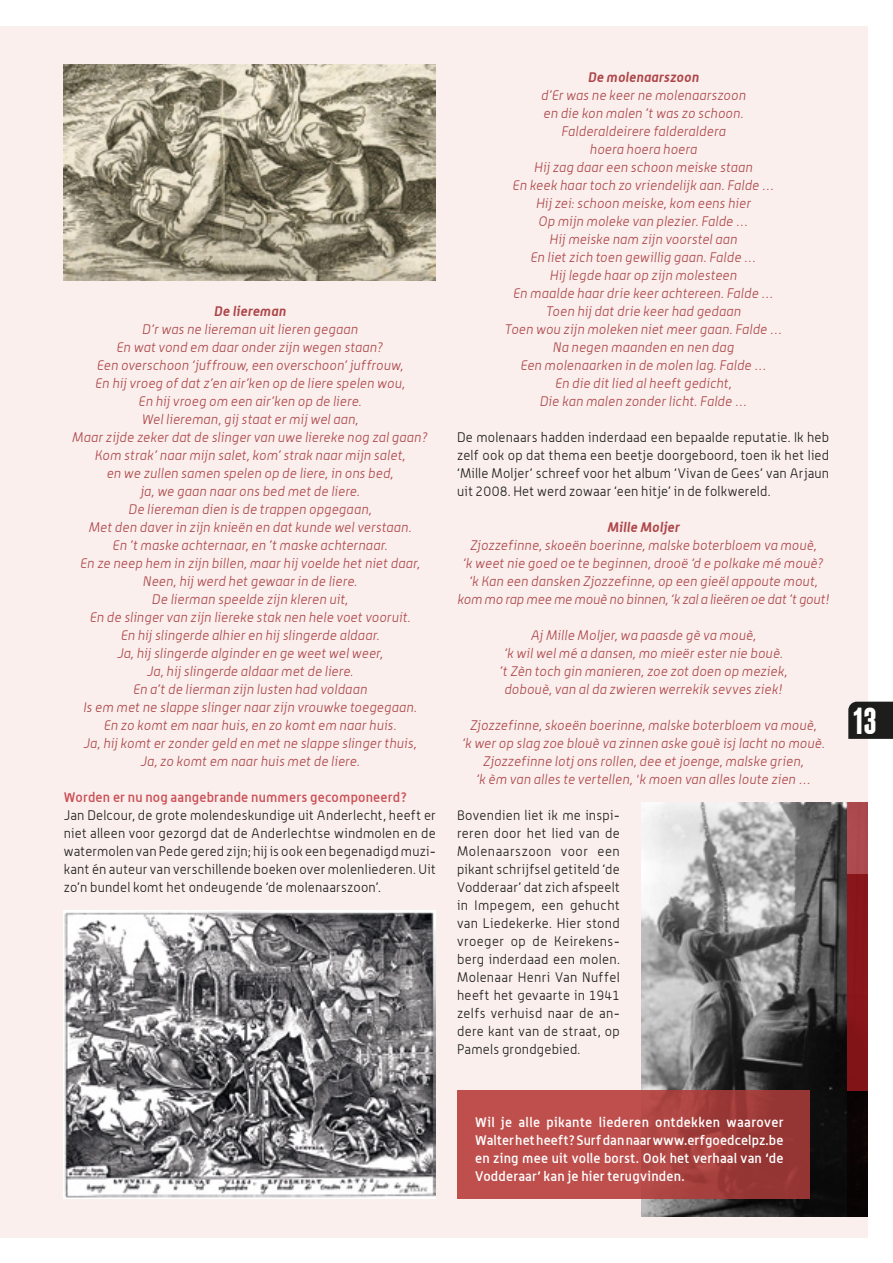
<style>
.page{position:relative;width:893px;height:1263px;background:#fff}
.page>*{position:absolute;margin:0;border:0;box-sizing:border-box;transform-origin:0 0}
.t1{font:700 37.5px "Franchise";color:#fff}
.t2{font:italic 300 13.5px/18px "Alwyn";letter-spacing:.015em;color:#ad4548;text-align:center}
.t3{font:300 13.5px/18px "Alwyn";letter-spacing:.02em;color:#1d1d1b}
.t4{font:500 13.5px/18px "Alwyn";letter-spacing:.015em;color:#fff;text-align:justify}
.t5{font:500 13.5px "Alwyn";letter-spacing:.015em;color:#ca4f55}
.t6{font:italic 700 13.5px "Alwyn";letter-spacing:.015em;color:#ad4548}
</style>
<div class="page">
<div style="left:0;top:26px;width:867px;height:1211px;background:#faefed"></div>
<img style="left:641px;top:802px;width:206px;height:414px">
<div style="left:847px;top:802px;width:20px;height:288px;background:#ac4a4f"></div>
<svg style="left:847px;top:874px;width:20px;height:342px;background:#590f11"></svg>
<img style="left:64px;top:910px;width:372px;height:289px">
<img style="left:64px;top:64px;width:372px;height:216px">
<div style="left:457px;top:1090px;width:353px;height:108px;background:linear-gradient(to right,#ca5753,#963634)"></div>
<div style="left:848px;top:702px;width:45px;height:37px;background:#1d1d1b"></div>
<p class="t6" style="left:214px;top:303px;width:73px">De liereman</p>
<p class="t2" style="left:72px;top:320px;width:357px">D’r was ne liereman uit lieren gegaan<br>En wat vond em daar onder zijn wegen staan?<br>Een overschoon ‘juffrouw, een overschoon’ juffrouw,<br>En hij vroeg of dat z’en air’ken op de liere spelen wou,<br>En hij vroeg om een air’ken op de liere.<br>Wel liereman, gij staat er mij wel aan,<br>Maar zijde zeker dat de slinger van uwe liereke nog zal gaan?<br>Kom strak’ naar mijn salet, kom’ strak naar mijn salet,<br>en we zullen samen spelen op de liere, in ons bed,<br>ja, we gaan naar ons bed met de liere.<br>De liereman dien is de trappen opgegaan,<br>Met den daver in zijn knieën en dat kunde wel verstaan.<br>En ’t maske achternaar, en ’t maske achternaar.<br>En ze neep hem in zijn billen, maar hij voelde het niet daar, Neen, hij werd het gewaar in de liere.<br>De lierman speelde zijn kleren uit,<br>En de slinger van zijn liereke stak nen hele voet vooruit.<br>En hij slingerde alhier en hij slingerde aldaar.<br>Ja, hij slingerde alginder en ge weet wel weer,<br>Ja, hij slingerde aldaar met de liere.<br>En a’t de lierman zijn lusten had voldaan<br>Is em met ne slappe slinger naar zijn vrouwke toegegaan.<br>En zo komt em naar huis, en zo komt em naar huis.<br>Ja, hij komt er zonder geld en met ne slappe slinger thuis,<br>Ja, zo komt em naar huis met de liere.</p>
<p class="t5" style="left:64px;top:789px;width:345px">Worden er nu nog aangebrande nummers gecomponeerd?</p>
<p class="t3" style="left:64px;top:806px;width:374px">Jan Delcour, de grote molendeskundige uit Anderlecht, heeft er niet alleen voor gezorgd dat de Anderlechtse windmolen en de watermolen van Pede gered zijn; hij is ook een begenadigd muzi&shy;kant én auteur van verschillende boeken over molenliederen. Uit zo’n bundel komt het ondeugende ‘de molenaarszoon’.</p>
<p class="t6" style="left:588px;top:69px;width:112px">De molenaarszoon</p>
<p class="t2" style="left:504px;top:86px;width:279px">d’Er was ne keer ne molenaarszoon<br>en die kon malen ’t was zo schoon.<br>Falderaldeirere falderaldera<br>hoera hoera hoera<br>Hij zag daar een schoon meiske staan<br>En keek haar toch zo vriendelijk aan. Falde … Hij zei: schoon meiske, kom eens hier<br>Op mijn moleke van plezier. Falde …<br>Hij meiske nam zijn voorstel aan<br>En liet zich toen gewillig gaan. Falde …<br>Hij legde haar op zijn molesteen<br>En maalde haar drie keer achtereen. Falde … Toen hij dat drie keer had gedaan<br>Toen wou zijn moleken niet meer gaan. Falde … Na negen maanden en nen dag<br>Een molenaarken in de molen lag. Falde …<br>En die dit lied al heeft gedicht,<br>Die kan malen zonder licht. Falde …</p>
<p class="t3" style="left:457px;top:428px;width:374px;text-align:justify">De molenaars hadden inderdaad een bepaalde reputatie. Ik heb zelf ook op dat thema een beetje doorgeboord, toen ik het lied ‘Mille Moljer’ schreef voor het album ‘Vivan de Gees’ van Arjaun uit 2008. Het werd zowaar ‘een hitje’ in de folkwereld.</p>
<p class="t6" style="left:607px;top:519px;width:74px">Mille Moljer</p>
<p class="t2" style="left:457px;top:536px;width:374px">Zjozzefinne, skoeën boerinne, malske boterbloem va mouè,<br>‘k weet nie goed oe te beginnen, drooë ‘d e polkake mé mouè? ‘k Kan een dansken Zjozzefinne, op een gieël appoute mout, kom mo rap mee me mouè no binnen, ‘k zal a lieëren oe dat ’t gout!</p>
<p class="t2" style="left:499px;top:626px;width:289px">Aj Mille Moljer, wa paasde gè va mouè,<br>‘k wil wel mé a dansen, mo mieër ester nie bouè. ’t Zèn toch gin manieren, zoe zot doen op meziek, dobouè, van al da zwieren werrekik sevves ziek!</p>
<p class="t2" style="left:462px;top:716px;width:364px">Zjozzefinne, skoeën boerinne, malske boterbloem va mouè,<br>‘k wer op slag zoe blouè va zinnen aske gouè isj lacht no mouè.<br>Zjozzefinne lotj ons rollen, dee et joenge, malske grien,<br>‘k èm van alles te vertellen, 'k moen van alles loute zien …</p>
<p class="t3" style="left:457px;top:806px;width:164px">Bovendien liet ik me inspi&shy;reren door het lied van de<br>Molenaarszoon voor een pikant schrijfsel getiteld ‘de<br>Vodderaar’ dat zich afspeelt in Impegem, een gehucht van Liedekerke. Hier stond vroeger op de Keirekens&shy;berg inderdaad een molen.<br>Molenaar Henri Van Nuffel heeft het gevaarte in 1941 zelfs verhuisd naar de an&shy;dere kant van de straat, op<br>Pamels grondgebied.</p>
<p class="t4" style="left:475px;top:1112px;width:310px">Wil je alle pikante liederen ontdekken waarover Walter het heeft? Surf dan naar www.erfgoedcelpz.be en zing mee uit volle borst. Ook het verhaal van ‘de Vodderaar’ kan je hier terugvinden.</p>
<h1 class="t1" style="left:853px;top:704px;width:26px">13</h1>
</div>
